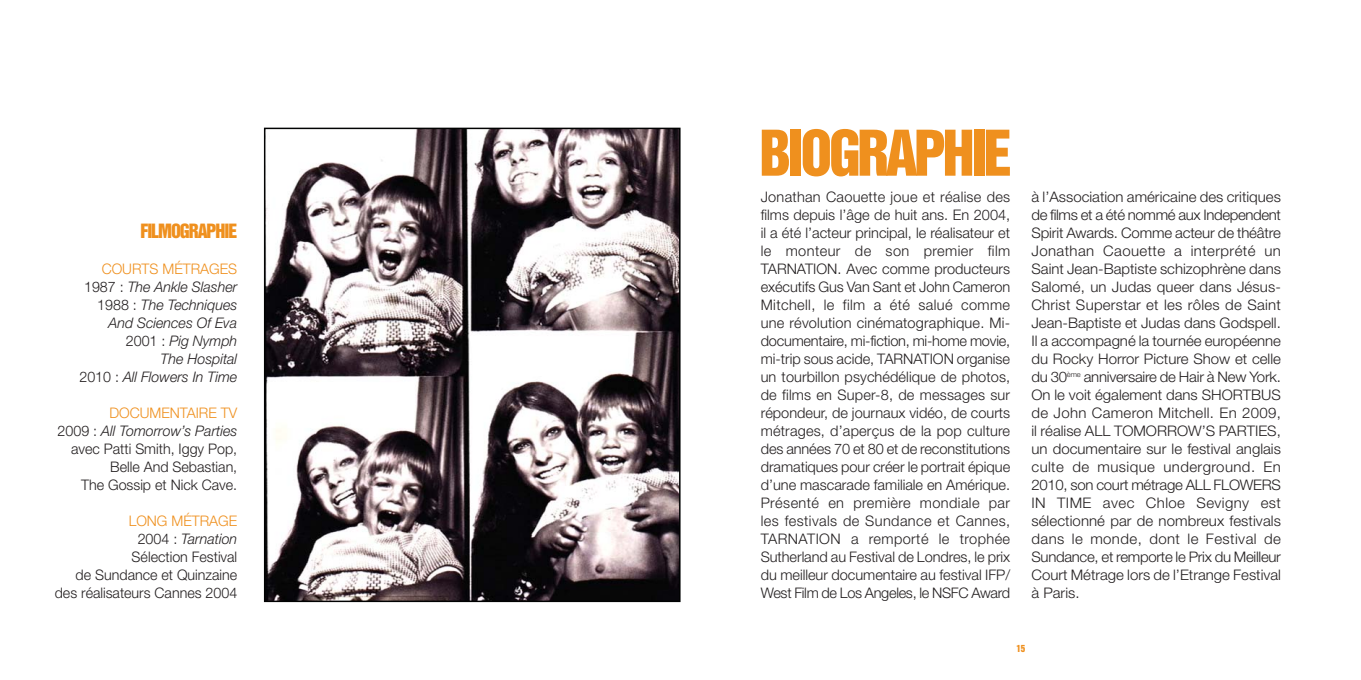
<style>
.page{position:relative;width:1361px;height:680px;background:#fff}
.page>*{position:absolute;margin:0;border:0;box-sizing:border-box;transform-origin:0 0}
.t1{font:57.6px "Helvetica Inserat";letter-spacing:-.06em;color:#ef901e}
.t2{font:18px "Helvetica Inserat";letter-spacing:-.06em;color:#ef901e}
.t3{font:300 14.55px/18px "Helvetica Neue";color:#231f20;text-align:justify}
.t4{font:italic 300 14.55px/18px "Helvetica Neue";color:#231f20;text-align:right}
.t5{font:9px "Helvetica Inserat";color:#ef901e}
.s1{font-style:normal;color:#ef901e}
.s2{font-style:normal}
.s3{color:#ef901e}
.s4{font-style:italic}
</style>
<div class="page">
<img style="left:266px;top:130px;width:412px;height:470px">
<p class="t2" style="left:140px;top:223px;width:98px">FILMOGRAPHIE</p>
<p class="t4" style="left:79px;top:261px;width:159px"><span class="s1">COURTS MÉTRAGES<br></span><span class="s2">1987 :</span> The Ankle Slasher<br><span class="s2">1988 :</span> The Techniques<br>And Sciences Of Eva<br><span class="s2">2001 :</span> Pig Nymph<br>The Hospital<br><span class="s2">2010 :</span> All Flowers In Time</p>
<p class="t3" style="left:58px;top:405px;width:181px;text-align:right"><span class="s3">DOCUMENTAIRE TV<br></span>2009 : <span class="s4">All Tomorrow’s Parties </span>avec Patti Smith, Iggy Pop,<br>Belle And Sebastian,<br>The Gossip et Nick Cave.</p>
<p class="t3" style="left:55px;top:513px;width:184px;text-align:right"><span class="s3">LONG MÉTRAGE<br></span>2004 : <span class="s4">Tarnation<br></span>Sélection Festival<br>de Sundance et Quinzaine des réalisateurs Cannes 2004</p>
<h1 class="t1" style="left:759px;top:130px;width:254px">BIOGRAPHIE</h1>
<p class="t3" style="left:760px;top:189px;width:251px">Jonathan Caouette joue et réalise des films depuis l’âge de huit ans. En 2004, il a été l’acteur principal, le réalisateur et le monteur de son premier film TARNATION. Avec comme producteurs exécutifs Gus Van Sant et John Cameron Mitchell, le film a été salué comme une révolution cinématographique. Mi&shy;documentaire, mi-fiction, mi-home movie, mi-trip sous acide, TARNATION organise un tourbillon psychédélique de photos, de films en Super-8, de messages sur répondeur, de journaux vidéo, de courts métrages, d’aperçus de la pop culture des années 70 et 80 et de reconstitutions dramatiques pour créer le portrait épique d’une mascarade familiale en Amérique.<br>Présenté en première mondiale par les festivals de Sundance et Cannes, TARNATION a remporté le trophée Sutherland au Festival de Londres, le prix du meilleur documentaire au festival IFP/ West Film de Los Angeles, le NSFC Award</p>
<p class="t3" style="left:1031px;top:189px;width:251px">à l’Association américaine des critiques de films et a été nommé aux Independent Spirit Awards. Comme acteur de théâtre Jonathan Caouette a interprété un Saint Jean-Baptiste schizophrène dans Salomé, un Judas queer dans Jésus-Christ Superstar et les rôles de Saint Jean-Baptiste et Judas dans Godspell.<br>Il a accompagné la tournée européenne du Rocky Horror Picture Show et celle du 30<sup>ème</sup> anniversaire de Hair à New York.<br>On le voit également dans SHORTBUS de John Cameron Mitchell. En 2009, il réalise ALL TOMORROW’S PARTIES, un documentaire sur le festival anglais culte de musique underground. En 2010, son court métrage ALL FLOWERS IN TIME avec Chloe Sevigny est sélectionné par de nombreux festivals dans le monde, dont le Festival de Sundance, et remporte le Prix du Meilleur Court Métrage lors de l’Etrange Festival à Paris.</p>
<p class="t5" style="left:1016px;top:644px;width:10px">15</p>
</div>
